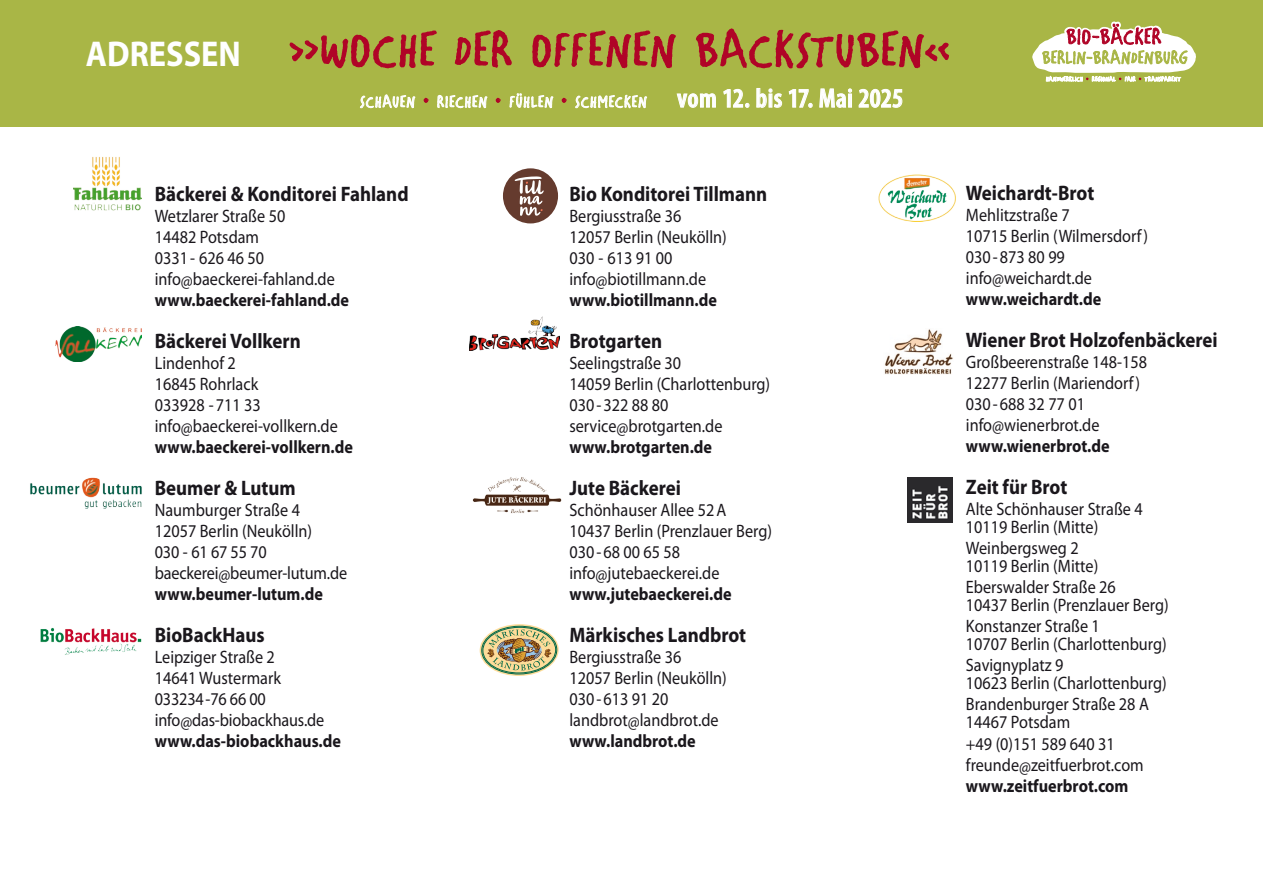
<style>
.page{position:relative;width:1263px;height:893px;background:#a9b646}
.page>*{position:absolute;margin:0;border:0;box-sizing:border-box;transform-origin:0 0}
.t1{font:54px "Litterbox ICG";letter-spacing:-.005em;color:#b00427}
.t2{font:700 21px "Myriad Pro";color:#1a171c;scale:.9 1}
.t3{font:18px/21px "Myriad Pro";color:#1a171c;scale:.9 1}
.t4{font:700 18px "Myriad Pro";color:#1a171c;scale:.9 1}
.t5{font:18px "Litterbox ICG";letter-spacing:.03em;color:#fff}
.s1{font-family:"Myriad Pro";font-weight:700;font-size:36px;color:#fff}
.s2{color:#b00427}
.s3{font-family:"Myriad Pro";font-weight:600;font-stretch:condensed;font-size:27px}
</style>
<div class="page">
<div style="left:0;top:128px;width:1263px;height:765px;background:#fff"></div>
<img style="left:56px;top:326px;width:85px;height:36px">
<img style="left:30px;top:477px;width:112px;height:32px">
<img style="left:40px;top:627px;width:102px;height:28px">
<img style="left:469px;top:316px;width:91px;height:35px">
<svg style="left:479px;top:624px;width:80px;height:52px"></svg>
<div style="left:481px;top:626px;width:76px;height:49px;border:1px solid #006646;border-radius:50%"></div>
<svg style="left:487px;top:629px;width:64px;height:41px;background:#b7a978"></svg>
<div style="left:482px;top:627px;width:74px;height:46px;border:1px solid #006646;border-radius:50%"></div>
<img style="left:907px;top:478px;width:45px;height:45px">
<img style="left:472px;top:477px;width:90px;height:37px">
<img style="left:73px;top:157px;width:68px;height:54px">
<img style="left:878px;top:175px;width:78px;height:46px">
<img style="left:884px;top:329px;width:69px;height:46px">
<div style="left:503px;top:168px;width:55px;height:55px;background:#653b2e;border-radius:50%"></div>
<svg style="left:515px;top:176px;width:29px;height:40px"></svg>
<svg style="left:1032px;top:21px;width:164px;height:61px"></svg>
<svg style="left:289px;top:30px;width:148px;height:39px"></svg>
<svg style="left:454px;top:30px;width:58px;height:38px"></svg>
<svg style="left:532px;top:30px;width:144px;height:39px"></svg>
<svg style="left:696px;top:28px;width:253px;height:41px"></svg>
<svg style="left:360px;top:94px;width:56px;height:15px"></svg>
<svg style="left:423px;top:97px;width:6px;height:6px"></svg>
<svg style="left:437px;top:94px;width:51px;height:15px"></svg>
<svg style="left:496px;top:97px;width:5px;height:6px"></svg>
<svg style="left:509px;top:93px;width:45px;height:16px"></svg>
<svg style="left:561px;top:97px;width:6px;height:6px"></svg>
<svg style="left:575px;top:94px;width:73px;height:15px"></svg>
<svg style="left:676px;top:93px;width:40px;height:15px"></svg>
<svg style="left:723px;top:88px;width:26px;height:20px"></svg>
<svg style="left:756px;top:88px;width:57px;height:20px"></svg>
<svg style="left:819px;top:88px;width:33px;height:20px"></svg>
<svg style="left:858px;top:88px;width:45px;height:20px"></svg>
<h1 class="t1" style="left:86px;top:13px;width:867px"><span class="s1">ADRESSEN</span> »WOCHE DER OFFENEN BACKSTUBEN«</h1>
<p class="t5" style="left:360px;top:90px;width:545px">SCHAUEN <span class="s2">•</span> RIECHEN <span class="s2">•</span> FÜHLEN <span class="s2">•</span> SCHMECKEN <span class="s3">vom 12. bis 17. Mai 2025</span></p>
<p class="t2" style="left:155px;top:181px;width:284px">Bäckerei &amp; Konditorei Fahland</p>
<p class="t3" style="left:155px;top:206px;width:201px">Wetzlarer Straße 50<br>14482 Potsdam<br>0331- 626 46 50 info@baeckerei-fahland.de</p>
<p class="t4" style="left:155px;top:289px;width:217px">www.baeckerei-fahland.de</p>
<p class="t2" style="left:155px;top:328px;width:164px">Bäckerei Vollkern</p>
<p class="t3" style="left:155px;top:353px;width:205px">Lindenhof 2<br>16845 Rohrlack<br>033928 -711 33 info@baeckerei-vollkern.de</p>
<p class="t4" style="left:155px;top:436px;width:222px">www.baeckerei-vollkern.de</p>
<p class="t2" style="left:155px;top:475px;width:158px">Beumer &amp; Lutum</p>
<p class="t3" style="left:155px;top:500px;width:215px">Naumburger Straße 4<br>12057 Berlin (Neukölln)<br>030 - 61 67 55 70 baeckerei@beumer-lutum.de</p>
<p class="t4" style="left:155px;top:583px;width:188px">www.beumer-lutum.de</p>
<p class="t2" style="left:155px;top:622px;width:124px">BioBackHaus</p>
<p class="t3" style="left:155px;top:647px;width:190px">Leipziger Straße 2<br>14641 Wustermark<br>033234-76 66 00 info@das-biobackhaus.de</p>
<p class="t4" style="left:155px;top:730px;width:208px">www.das-biobackhaus.de</p>
<p class="t2" style="left:569px;top:181px;width:221px">Bio Konditorei Tillmann</p>
<p class="t3" style="left:569px;top:206px;width:176px">Bergiusstraße 36<br>12057 Berlin (Neukölln)<br>030 - 613 91 00 info@biotillmann.de</p>
<p class="t4" style="left:569px;top:289px;width:165px">www.biotillmann.de</p>
<p class="t2" style="left:569px;top:328px;width:105px">Brotgarten</p>
<p class="t3" style="left:569px;top:353px;width:225px">Seelingstraße 30<br>14059 Berlin (Charlottenburg)<br>030-322 88 80 service@brotgarten.de</p>
<p class="t4" style="left:569px;top:436px;width:160px">www.brotgarten.de</p>
<p class="t2" style="left:569px;top:475px;width:125px">Jute Bäckerei</p>
<p class="t3" style="left:569px;top:500px;width:227px">Schönhauser Allee 52A<br>10437 Berlin (Prenzlauer Berg)<br>030-68 00 65 58 info@jutebaeckerei.de</p>
<p class="t4" style="left:569px;top:583px;width:182px">www.jutebaeckerei.de</p>
<p class="t2" style="left:569px;top:622px;width:198px">Märkisches Landbrot</p>
<p class="t3" style="left:569px;top:647px;width:176px">Bergiusstraße 36<br>12057 Berlin (Neukölln)<br>030-613 91 20 landbrot@landbrot.de</p>
<p class="t4" style="left:569px;top:730px;width:142px">www.landbrot.de</p>
<p class="t2" style="left:966px;top:179px;width:144px">Weichardt-Brot</p>
<p class="t3" style="left:966px;top:204px;width:204px">Mehlitzstraße 7<br>10715 Berlin (Wilmersdorf)<br>030-873 80 99 info@weichardt.de</p>
<p class="t4" style="left:966px;top:287px;width:152px">www.weichardt.de</p>
<p class="t2" style="left:966px;top:326px;width:281px">Wiener Brot Holzofenbäckerei</p>
<p class="t3" style="left:966px;top:351px;width:203px">Großbeerenstraße 148-158<br>12277 Berlin (Mariendorf)<br>030-688 32 77 01 info@wienerbrot.de</p>
<p class="t4" style="left:966px;top:434px;width:161px">www.wienerbrot.de</p>
<p class="t2" style="left:966px;top:473px;width:114px">Zeit für Brot</p>
<p class="t3" style="left:966px;top:499px;width:198px;line-height:18px">Alte Schönhauser Straße 4<br>10119 Berlin (Mitte)</p>
<p class="t3" style="left:966px;top:538px;width:149px;line-height:18px">Weinbergsweg 2<br>10119 Berlin (Mitte)</p>
<p class="t3" style="left:966px;top:577px;width:227px;line-height:18px">Eberswalder Straße 26<br>10437 Berlin (Prenzlauer Berg)</p>
<p class="t3" style="left:966px;top:616px;width:225px;line-height:18px">Konstanzer Straße 1<br>10707 Berlin (Charlottenburg)</p>
<p class="t3" style="left:966px;top:655px;width:225px;line-height:18px">Savignyplatz 9<br>10623 Berlin (Charlottenburg)</p>
<p class="t3" style="left:966px;top:694px;width:205px;line-height:18px">Brandenburger Straße 28 A<br>14467 Potsdam</p>
<p class="t3" style="left:966px;top:733px;width:199px">+49 (0)151 589 640 31 freunde@zeitfuerbrot.com</p>
<p class="t4" style="left:966px;top:774px;width:182px">www.zeitfuerbrot.com</p>
</div>
